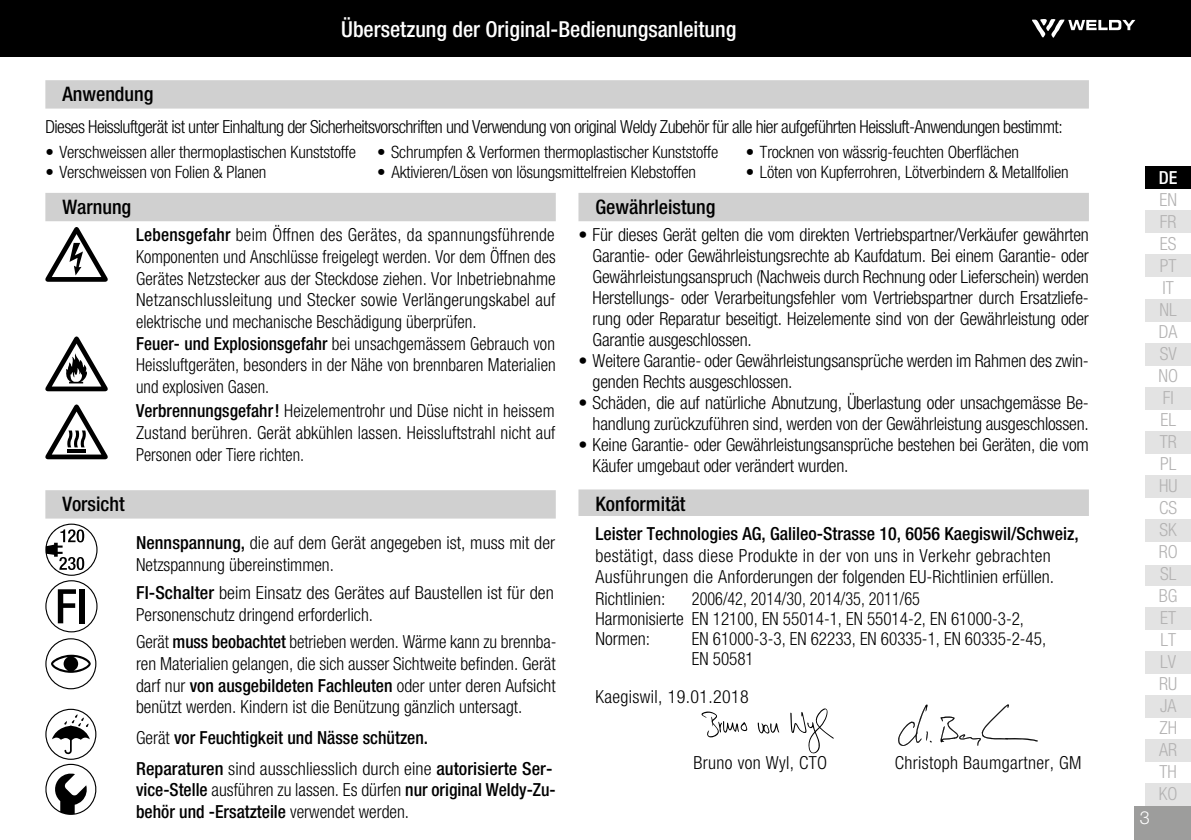
<style>
.page{position:relative;width:1191px;height:840px;background:#fff}
.page>*{position:absolute;margin:0;border:0;box-sizing:border-box;transform-origin:0 0}
.t1{font:500 condensed 22px "Helvetica Neue LTW1 G";color:#fff}
.t2{font:500 condensed 20px "Helvetica Neue LTW1 G";color:#000}
.t3{font:300 condensed 18px/21.6px "Helvetica Neue LTW1 G";color:#000}
.t4{font:300 condensed 18px/21.6px "Helvetica Neue LTW1 G";color:#000;text-align:justify;scale:.96 1}
.t5{font:500 condensed 18px/30.2px "Helvetica Neue LTW1 G";color:#000}
.t6{font:300 condensed 18px/21.6px "Helvetica Neue LTW1 G";letter-spacing:.02em;color:#000}
.t7{font:300 condensed 18px "Helvetica Neue LTW1 G";letter-spacing:-.03em;color:#000}
.t8{font:300 condensed 18px/20px "Helvetica Neue LTW1 G";color:#000;scale:.9 1}
.t9{font:300 condensed 18px/22px "Helvetica Neue LTW1 G";color:#b3b2b2}
.t10{font:300 condensed 18px/20px "Helvetica Neue LTW1 G";color:#000;scale:.95 1}
.t11{font:500 condensed 18px "Helvetica Neue LTW1 G";color:#fff}
.t12{font:300 18px "Helvetica Neue LTW1 G";color:#fff}
.t13{font:300 condensed 17px "Helvetica Neue LTW1 G";letter-spacing:-.01em;color:#000}
.s1{font-weight:500}
.s2{font-weight:300}
</style>
<div class="page">
<div style="left:0;top:0;width:1191px;height:57px;background:#000"></div>
<div style="left:1134px;top:805px;width:57px;height:34px;background:#9d9d9c"></div>
<svg style="left:1032px;top:19px;width:103px;height:19px"></svg>
<div style="left:1145px;top:167px;width:46px;height:22px;background:#000"></div>
<div style="left:1145px;top:211px;width:46px;height:22px;background:#e3e3e3"></div>
<div style="left:1145px;top:255px;width:46px;height:22px;background:#e3e3e3"></div>
<div style="left:1145px;top:299px;width:46px;height:22px;background:#e3e3e3"></div>
<div style="left:1145px;top:343px;width:46px;height:22px;background:#e3e3e3"></div>
<div style="left:1145px;top:387px;width:46px;height:22px;background:#e3e3e3"></div>
<div style="left:1145px;top:431px;width:46px;height:22px;background:#e3e3e3"></div>
<div style="left:1145px;top:475px;width:46px;height:22px;background:#e3e3e3"></div>
<div style="left:1145px;top:519px;width:46px;height:22px;background:#e3e3e3"></div>
<div style="left:1145px;top:563px;width:46px;height:22px;background:#e3e3e3"></div>
<div style="left:1145px;top:607px;width:46px;height:22px;background:#e3e3e3"></div>
<div style="left:1145px;top:651px;width:46px;height:22px;background:#e3e3e3"></div>
<div style="left:1145px;top:695px;width:46px;height:22px;background:#e3e3e3"></div>
<div style="left:1145px;top:739px;width:46px;height:22px;background:#e3e3e3"></div>
<div style="left:1145px;top:166px;width:46px;height:22px;background:#000"></div>
<div style="left:45px;top:193px;width:511px;height:28px;background:#d0d0d0"></div>
<div style="left:45px;top:490px;width:511px;height:28px;background:#d0d0d0"></div>
<svg style="left:45px;top:227px;width:63px;height:54px"></svg>
<svg style="left:45px;top:336px;width:63px;height:55px"></svg>
<svg style="left:45px;top:404px;width:63px;height:55px"></svg>
<svg style="left:45px;top:523px;width:53px;height:109px"></svg>
<div style="left:80px;top:589px;width:5px;height:34px;background:#000"></div>
<svg style="left:45px;top:638px;width:51px;height:51px"></svg>
<div style="left:578px;top:193px;width:511px;height:28px;background:#d0d0d0"></div>
<div style="left:578px;top:489px;width:511px;height:28px;background:#d0d0d0"></div>
<div style="left:578px;top:515px;width:511px;height:295px;background:#fff"></div>
<svg style="left:45px;top:708px;width:52px;height:106px"></svg>
<svg style="left:701px;top:711px;width:46px;height:26px"></svg>
<svg style="left:790px;top:708px;width:43px;height:45px"></svg>
<svg style="left:757px;top:722px;width:22px;height:11px"></svg>
<div style="left:45px;top:80px;width:1044px;height:28px;background:#d0d0d0"></div>
<svg style="left:898px;top:704px;width:33px;height:41px"></svg>
<svg style="left:940px;top:704px;width:97px;height:41px"></svg>
<div style="left:1145px;top:783px;width:46px;height:22px;background:#e3e3e3"></div>
<p class="t1" style="left:341px;top:16px;width:396px">Übersetzung der Original-Bedienungsanleitung</p>
<p class="t2" style="left:62px;top:82px;width:93px">Anwendung</p>
<p class="t7" style="left:45px;top:116px;width:1018px">Dieses Heissluftgerät ist unter Einhaltung der Sicherheitsvorschriften und Verwendung von original Weldy Zubehör für alle hier aufgeführten Heissluft-Anwendungen bestimmt:</p>
<p class="t13" style="left:45px;top:142px;width:674px">• Verschweissen aller thermoplastischen Kunststoffe • Schrumpfen &amp; Verformen thermoplastischer Kunststoffe</p>
<p class="t13" style="left:746px;top:142px;width:275px">• Trocknen von wässrig-feuchten Oberflächen</p>
<p class="t13" style="left:45px;top:162px;width:223px">• Verschweissen von Folien &amp; Planen</p>
<p class="t13" style="left:377px;top:162px;width:320px">• Aktivieren/Lösen von lösungsmittelfreien Klebstoffen</p>
<p class="t13" style="left:746px;top:162px;width:324px">• Löten von Kupferrohren, Lötverbindern &amp; Metallfolien</p>
<p class="t11" style="left:1159px;top:166px;width:20px">DE</p>
<p class="t9" style="left:1158px;top:188px;width:21px">EN<br>FR<br>ES<br>PT<br>IT<br>NL<br>DA<br>SV<br>NO<br>FI<br>EL<br>TR<br>PL<br>HU<br>CS<br>SK<br>RO<br>SL<br>BG<br>ET<br>LT<br>LV<br>RU<br>JA<br>ZH<br>AR<br>TH<br>KO</p>
<p class="t2" style="left:595px;top:195px;width:121px">Gewährleistung</p>
<p class="t3" style="left:592px;top:224px;width:498px;line-height:21px;text-align:justify;text-indent:-14px">• Für dieses Gerät gelten die vom direkten Vertriebspartner/Verkäufer gewährten Garantie- oder Gewährleistungsrechte ab Kaufdatum. Bei einem Garantie- oder Gewährleistungsanspruch (Nachweis durch Rechnung oder Lieferschein) werden Herstellungs- oder Verarbeitungsfehler vom Vertriebspartner durch Ersatzliefe&shy;rung oder Reparatur beseitigt. Heizelemente sind von der Gewährleistung oder Garantie ausgeschlossen.</p>
<p class="t3" style="left:592px;top:350px;width:498px;line-height:21px;text-indent:-14px">• Weitere Garantie- oder Gewährleistungsansprüche werden im Rahmen des zwin&shy;genden Rechts ausgeschlossen.</p>
<p class="t3" style="left:578px;top:392px;width:512px;line-height:21px;text-align:right">• Schäden, die auf natürliche Abnutzung, Überlastung oder unsachgemässe Be&shy;handlung zurückzuführen sind, werden von der Gewährleistung ausgeschlossen.</p>
<p class="t3" style="left:592px;top:434px;width:498px;line-height:21px;text-indent:-14px">• Keine Garantie- oder Gewährleistungsansprüche bestehen bei Geräten, die vom<br>Käufer umgebaut oder verändert wurden.</p>
<p class="t2" style="left:595px;top:491px;width:91px">Konformität</p>
<p class="t5" style="left:595px;top:518px;width:484px">Leister Technologies AG, Galileo-Strasse 10, 6056 Kaegiswil/Schweiz,</p>
<p class="t6" style="left:595px;top:544px;width:460px">bestätigt, dass diese Produkte in der von uns in Verkehr gebrachten<br>Ausführungen die Anforderungen der folgenden EU-Richtlinien erfüllen.<br>Richtlinien:</p>
<p class="t2" style="left:62px;top:195px;width:70px">Warnung</p>
<p class="t3" style="left:136px;top:224px;width:421px"><span class="s1">Lebensgefahr</span> beim Öffnen des Gerätes, da spannungsführende Komponenten und Anschlüsse freigelegt werden. Vor dem Öffnen des Gerätes Netzstecker aus der Steckdose ziehen. Vor Inbetriebnahme Netzanschlussleitung und Stecker sowie Verlängerungskabel auf elektrische und mechanische Beschädigung überprüfen.<br><span class="s1">Feuer- und Explosionsgefahr</span> bei unsachgemässem Gebrauch von Heissluftgeräten, besonders in der Nähe von brennbaren Materialien und explosiven Gasen.</p>
<p class="t4" style="left:136px;top:400px;width:438px"><span class="s1">Verbrennungsgefahr!</span> Heizelementrohr und Düse nicht in heissem Zustand berühren. Gerät abkühlen lassen. Heissluftstrahl nicht auf Personen oder Tiere richten.</p>
<p class="t2" style="left:62px;top:492px;width:64px">Vorsicht</p>
<p class="t3" style="left:136px;top:532px;width:420px"><span class="s1">Nennspannung,</span> die auf dem Gerät angegeben ist, muss mit der<br>Netzspannung übereinstimmen.</p>
<p class="t3" style="left:136px;top:582px;width:419px"><span class="s1">FI-Schalter</span> beim Einsatz des Gerätes auf Baustellen ist für den<br>Personenschutz dringend erforderlich.</p>
<p class="t4" style="left:136px;top:631px;width:439px">Gerät <span class="s1">muss beobachtet</span> betrieben werden. Wärme kann zu brennba&shy;ren Materialien gelangen, die sich ausser Sichtweite befinden. Gerät darf nur <span class="s1">von ausgebildeten Fachleuten</span> oder unter deren Aufsicht benützt werden. Kindern ist die Benützung gänzlich untersagt.</p>
<p class="t5" style="left:136px;top:722px;width:418px"><span class="s2">Gerät</span> vor Feuchtigkeit und Nässe schützen.<br>Reparaturen <span class="s2">sind ausschliesslich durch eine</span> autorisierte Ser-</p>
<p class="t5" style="left:136px;top:778px;width:421px;line-height:21.6px">vice-Stelle <span class="s2">ausführen zu lassen. Es dürfen</span> nur original Weldy-Zu&shy;behör und -Ersatzteile <span class="s2">verwendet werden.</span></p>
<p class="t8" style="left:595px;top:588px;width:477px;text-indent:96px">2006/42, 2014/30, 2014/35, 2011/65<br>Harmonisierte EN 12100, EN 55014-1, EN 55014-2, EN 61000-3-2,<br>Normen:</p>
<p class="t10" style="left:692px;top:628px;width:374px">EN 61000-3-3, EN 62233, EN 60335-1, EN 60335-2-45,<br>EN 50581</p>
<p class="t6" style="left:595px;top:685px;width:155px">Kaegiswil, 19.01.2018</p>
<p class="t6" style="left:693px;top:752px;width:135px">Bruno von Wyl, CTO</p>
<p class="t6" style="left:894px;top:752px;width:188px">Christoph Baumgartner, GM</p>
<p class="t12" style="left:1140px;top:806px;width:12px">3</p>
</div>
